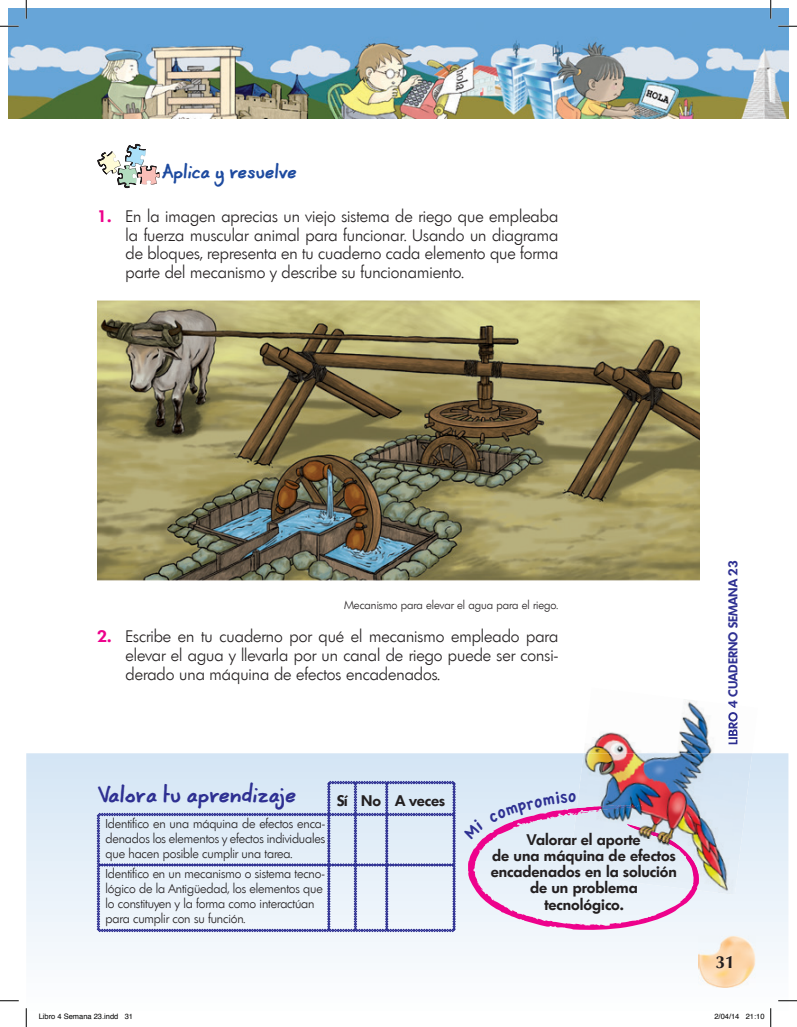
<style>
.page{position:relative;width:797px;height:1027px;background:#fff}
.page>*{position:absolute;margin:0;border:0;box-sizing:border-box;transform-origin:0 0}
.t1{font:17.5px "Coert Schrift Dik";color:#2e3092}
.t2{font:700 17.5px "Optima";color:#231f20}
.t3{font:300 16.25px/18.8px "Limerick";color:#231f20;text-align:justify}
.t4{font:600 15px/16.2px "Limerick";color:#231f20;text-align:center}
.t5{font:15px "Coert Schrift Dik";color:#1d4a9f}
.t6{font:300 12.5px/15px "Limerick";letter-spacing:-.01em;color:#231f20;text-align:justify}
.t7{font:600 12.5px "Limerick";color:#2e3092}
.t8{font:300 11.25px "Limerick";color:#231f20}
.t9{font:7.5px "Helvetica";color:#000}
.s1{font-weight:600;color:#ed028c}
</style>
<div class="page">
<svg style="left:26px;top:753px;width:762px;height:265px"></svg>
<img style="left:698px;top:935px;width:57px;height:52px">
<img style="left:9px;top:9px;width:779px;height:109px">
<img style="left:586px;top:699px;width:152px;height:54px">
<img style="left:577px;top:753px;width:59px;height:38px">
<img style="left:728px;top:704px;width:9px;height:40px">
<svg style="left:98px;top:144px;width:62px;height:44px"></svg>
<img style="left:97px;top:301px;width:602px;height:280px">
<svg style="left:97px;top:781px;width:358px;height:151px;background:#d5dff0"></svg>
<svg style="left:0;top:25px;width:19px;height:2px"></svg>
<svg style="left:778px;top:25px;width:19px;height:2px"></svg>
<svg style="left:0;top:1000px;width:19px;height:1px"></svg>
<svg style="left:778px;top:1000px;width:19px;height:1px"></svg>
<svg style="left:25px;top:0;width:2px;height:19px"></svg>
<svg style="left:25px;top:1008px;width:2px;height:19px"></svg>
<svg style="left:770px;top:0;width:1px;height:19px"></svg>
<svg style="left:770px;top:1008px;width:1px;height:19px"></svg>
<svg style="left:39px;top:1013px;width:79px;height:5px"></svg>
<svg style="left:124px;top:1014px;width:8px;height:4px"></svg>
<svg style="left:714px;top:1014px;width:25px;height:4px"></svg>
<svg style="left:745px;top:1014px;width:19px;height:4px"></svg>
<svg style="left:464px;top:791px;width:237px;height:139px;background:#dbcde0"></svg>
<p class="t5" style="left:162px;top:164px;width:137px">Aplica y resuelve</p>
<p class="t3" style="left:125px;top:207px;width:434px;text-indent:-28px"><span class="s1">1.</span> En la imagen aprecias un viejo sistema de riego que empleaba la fuerza muscular animal para funcionar. Usando un diagrama de bloques, representa en tu cuaderno cada elemento que forma parte del mecanismo y describe su funcionamiento.</p>
<p class="t8" style="left:344px;top:598px;width:216px">Mecanismo para elevar el agua para el riego.</p>
<p class="t3" style="left:125px;top:627px;width:434px;text-indent:-28px"><span class="s1">2.</span> Escribe en tu cuaderno por qué el mecanismo empleado para elevar el agua y llevarla por un canal de riego puede ser consi&shy;derado una máquina de efectos encadenados.</p>
<p class="t1" style="left:98px;top:786px;width:200px">Valora tu aprendizaje</p>
<p class="t6" style="left:105px;top:816px;width:221px">Identifico en una máquina de efectos enca&shy;denados los elementos y efectos individuales que hacen posible cumplir una tarea.</p>
<p class="t6" style="left:105px;top:866px;width:221px;text-align:left">Identifico en un mecanismo o sistema tecno&shy;lógico de la Antigüedad, los elementos que lo constituyen y la forma como interactúan para cumplir con su función.</p>
<p class="t4" style="left:337px;top:792px;width:110px">Sí No A veces</p>
<p class="t4" style="left:490px;top:831px;width:188px">Valorar el aporte<br>de una máquina de efectos encadenados en la solución de un problema tecnológico.</p>
<p class="t7" style="left:725px;top:745px;width:186px;rotate:-90deg">LIBRO 4 CUADERNO SEMANA 23</p>
<p class="t2" style="left:715px;top:952px;width:21px">31</p>
<p class="t9" style="left:39px;top:1011px;width:96px">Libro 4 Semana 23.indd 31</p>
<p class="t9" style="left:714px;top:1011px;width:52px">2/04/14 21:10</p>
</div>
